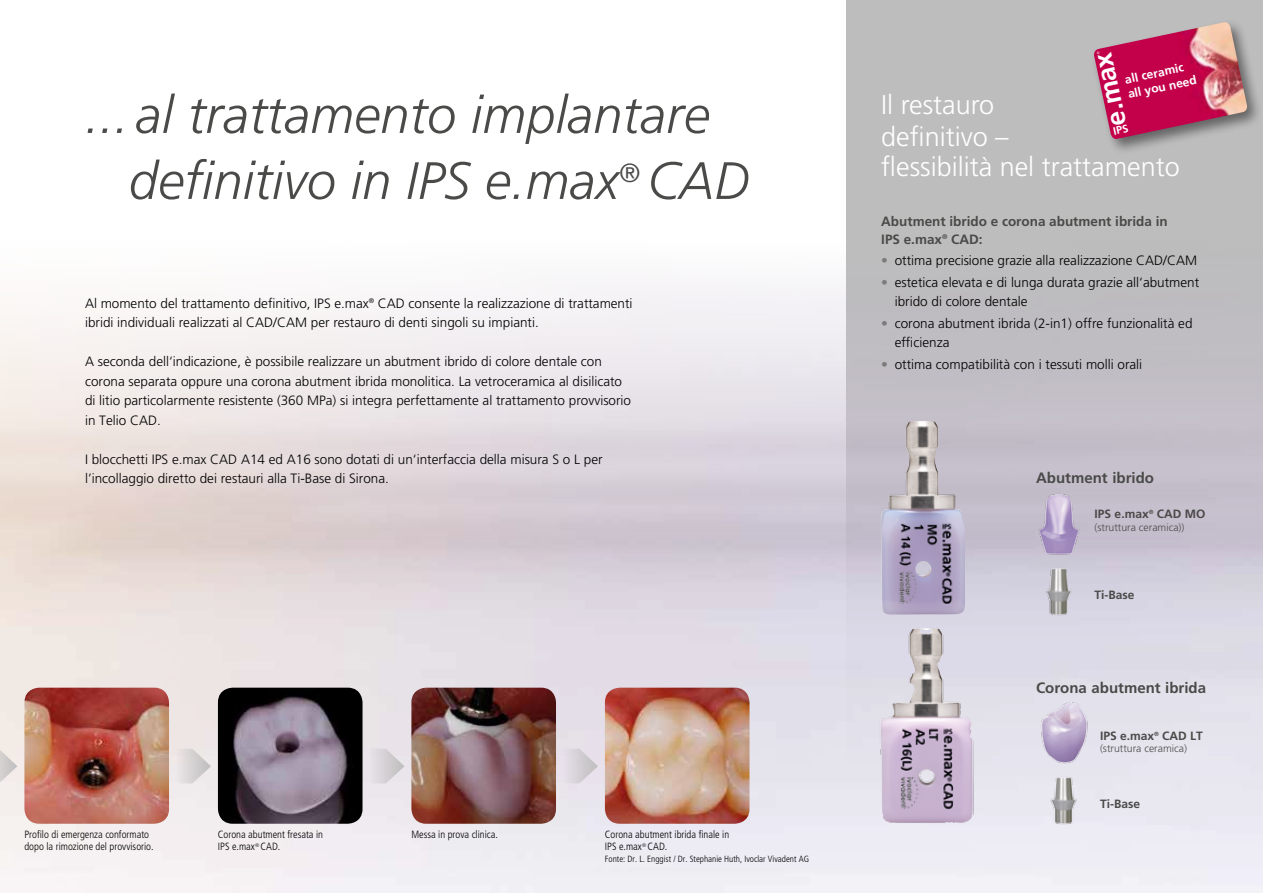
<style>
.page{position:relative;width:1263px;height:893px;background:#fff}
.page>*{position:absolute;margin:0;border:0;box-sizing:border-box;transform-origin:0 0}
.t1{font:italic 300 52.5px/66px "Frutiger";color:#4a4a49}
.t2{font:300 27px/30.9px "Frutiger";color:#fff}
.t3{font:700 26.7px "Frutiger";color:#fff}
.t4{font:700 15px "Frutiger";color:#4a4a49}
.t5{font:300 13.5px/19.5px "Frutiger";color:#000}
.t6{font:700 13.5px/18px "Frutiger";color:#4a4a49}
.t7{font:700 12.15px/15px "Frutiger";color:#fff}
.t8{font:700 12px "Frutiger";color:#4a4a49}
.t9{font:300 condensed 10.5px/12px "Frutiger";color:#000}
.t10{font:300 10.5px "Frutiger";color:#4a4a49}
.t11{font:300 condensed 9px "Frutiger";color:#000}
.s1{color:#7c7b7b}
</style>
<div class="page">
<div style="left:847px;top:0;width:416px;height:893px;background:#bdbdbd"></div>
<img style="left:0;top:231px;width:1263px;height:662px">
<div style="left:1091px;top:19px;width:172px;height:136px;background:#000;opacity:.47"></div>
<img style="left:1093px;top:22px;width:155px;height:117px">
<img style="left:24px;top:688px;width:145px;height:136px">
<img style="left:218px;top:688px;width:144px;height:136px">
<img style="left:411px;top:688px;width:145px;height:136px">
<img style="left:605px;top:688px;width:144px;height:136px">
<svg style="left:0;top:749px;width:17px;height:34px"></svg>
<svg style="left:176px;top:749px;width:35px;height:34px"></svg>
<svg style="left:369px;top:749px;width:35px;height:34px"></svg>
<svg style="left:563px;top:749px;width:35px;height:34px"></svg>
<img style="left:881px;top:421px;width:84px;height:194px">
<img style="left:1041px;top:563px;width:41px;height:56px">
<img style="left:1037px;top:492px;width:44px;height:65px">
<img style="left:869px;top:627px;width:129px;height:198px">
<img style="left:1035px;top:701px;width:59px;height:66px">
<img style="left:1031px;top:774px;width:66px;height:53px">
<svg style="left:1113px;top:124px;width:15px;height:11px"></svg>
<h1 class="t1" style="left:129px;top:82px;width:622px;text-indent:-44px">... al trattamento implantare definitivo in IPS e.max<sup>®</sup> CAD</h1>
<p class="t5" style="left:85px;top:294px;width:549px">Al momento del trattamento definitivo, IPS e.max<sup>®</sup> CAD consente la realizzazione di trattamenti ibridi individuali realizzati al CAD/CAM per restauro di denti singoli su impianti.</p>
<p class="t5" style="left:85px;top:352px;width:547px">A seconda dell‘indicazione, è possibile realizzare un abutment ibrido di colore dentale con corona separata oppure una corona abutment ibrida monolitica. La vetroceramica al disilicato di litio particolarmente resistente (360 MPa) si integra perfettamente al trattamento provvisorio in Telio CAD.</p>
<p class="t5" style="left:85px;top:450px;width:519px">I blocchetti IPS e.max CAD A14 ed A16 sono dotati di un‘interfaccia della misura S o L per l’incollaggio diretto dei restauri alla Ti-Base di Sirona.</p>
<p class="t9" style="left:24px;top:829px;width:131px">Profilo di emergenza conformato dopo la rimozione del provvisorio.</p>
<p class="t9" style="left:218px;top:829px;width:107px">Corona abutment fresata in<br>IPS e.max<sup>®</sup> CAD.</p>
<p class="t9" style="left:411px;top:829px;width:88px">Messa in prova clinica.</p>
<p class="t9" style="left:605px;top:829px;width:126px">Corona abutment ibrida finale in<br>IPS e.max<sup>®</sup> CAD.</p>
<p class="t11" style="left:605px;top:854px;width:206px">Fonte: Dr. L. Enggist / Dr. Stephanie Huth, Ivoclar Vivadent AG</p>
<h3 class="t3" style="left:1102px;top:129px;width:76px;rotate:-102deg">e.max</h3>
<p class="t7" style="left:1123px;top:72px;width:71px;rotate:-12deg">all ceramic all you need</p>
<h2 class="t2" style="left:881px;top:89px;width:300px">Il restauro<br>definitivo –<br>flessibilità nel trattamento</h2>
<p class="t6" style="left:881px;top:212px;width:288px">Abutment ibrido e corona abutment ibrida in<br>IPS e.max<sup>®</sup> CAD:</p>
<p class="t5" style="left:881px;top:251px;width:317px"><span class="s1">•</span> ottima precisione grazie alla realizzazione CAD/CAM</p>
<p class="t5" style="left:895px;top:273px;width:306px;text-indent:-14px"><span class="s1">•</span> estetica elevata e di lunga durata grazie all‘abutment ibrido di colore dentale</p>
<p class="t5" style="left:895px;top:314px;width:299px;text-indent:-14px"><span class="s1">•</span> corona abutment ibrida (2-in1) offre funzionalità ed efficienza</p>
<p class="t5" style="left:881px;top:355px;width:262px"><span class="s1">•</span> ottima compatibilità con i tessuti molli orali</p>
<p class="t4" style="left:1036px;top:469px;width:119px">Abutment ibrido</p>
<p class="t8" style="left:1094px;top:507px;width:112px">IPS e.max<sup>®</sup> CAD MO</p>
<p class="t10" style="left:1094px;top:521px;width:91px">(struttura ceramica))</p>
<p class="t8" style="left:1094px;top:587px;width:42px">Ti-Base</p>
<p class="t4" style="left:1036px;top:679px;width:172px">Corona abutment ibrida</p>
<p class="t8" style="left:1100px;top:728px;width:104px">IPS e.max<sup>®</sup> CAD LT</p>
<p class="t10" style="left:1100px;top:742px;width:88px">(struttura ceramica)</p>
<p class="t8" style="left:1100px;top:797px;width:42px">Ti-Base</p>
</div>
